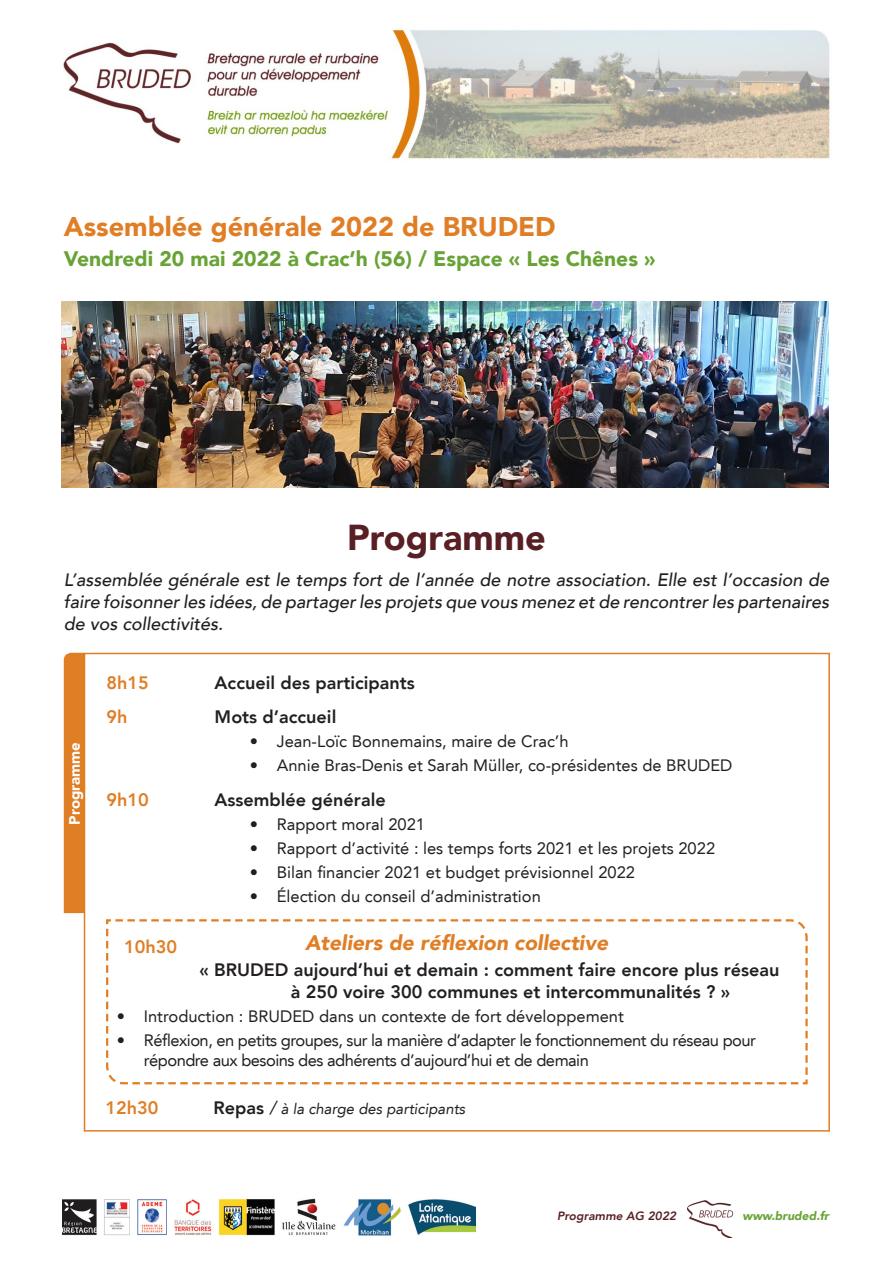
<style>
.page{position:relative;width:893px;height:1263px;background:#fff}
.page>*{position:absolute;margin:0;border:0;box-sizing:border-box;transform-origin:0 0}
.t1{font:900 36px "Avenir LT";color:#581f24}
.t2{font:900 27px "Avenir LT";color:#e07e26}
.t3{font:900 21px "Avenir LT";color:#68a335}
.t4{font:italic 900 21px "Avenir LT";color:#e07e26}
.t5{font:italic 500 18px/21.6px "Avenir LT";color:#231f20;text-align:justify}
.Liste_à_puces{font:800 18px/21.6px "Avenir LT";color:#231f20}
.Heures{font:800 18px "Avenir LT";color:#231f20}
.Heures-2{font:800 18px "Avenir LT";color:#e07e26}
.t6{font:16.5px "Avenir LT";color:#231f20}
.t7{font:16.5px/19.8px "Avenir LT";letter-spacing:-.03em;color:#231f20}
.Heures-3{font:italic 15px "Avenir LT";color:#231f20}
.t8{font:900 15px "Avenir LT";color:#fff}
.t9{font:italic 800 12px "Avenir LT";color:#581f24}
.t10{font:italic 900 12px "Avenir LT";color:#68a335}
.s1{font-weight:800;font-style:normal;font-size:18px}
.s2{font-size:18px}
</style>
<div class="page">
<img style="left:63px;top:1198px;width:412px;height:37px">
<img style="left:687px;top:1200px;width:46px;height:38px">
<div style="left:64px;top:653px;width:20px;height:260px;background:#e07e26"></div>
<div style="left:84px;top:653px;width:746px;height:478px;border:2px solid #e07e26"></div>
<svg style="left:106px;top:919px;width:702px;height:166px"></svg>
<img style="left:62px;top:302px;width:766px;height:186px">
<img style="left:63px;top:29px;width:767px;height:130px">
<p class="t2" style="left:64px;top:210px;width:493px">Assemblée générale 2022 de BRUDED</p>
<p class="t3" style="left:64px;top:246px;width:593px">Vendredi 20 mai 2022 à Crac’h (56) / Espace « Les Chênes »</p>
<p class="t1" style="left:347px;top:516px;width:200px">Programme</p>
<p class="t5" style="left:64px;top:570px;width:767px">L’assemblée générale est le temps fort de l’année de notre association. Elle est l’occasion de faire foisonner les idées, de partager les projets que vous menez et de rencontrer les partenaires de vos collectivités.</p>
<p class="t8" style="left:65px;top:825px;width:84px;rotate:-90deg">Programme</p>
<p class="Heures-2" style="left:107px;top:672px;width:44px">8h15</p>
<p class="Heures" style="left:215px;top:672px;width:202px">Accueil des participants</p>
<p class="Heures-2" style="left:107px;top:706px;width:22px">9h</p>
<p class="Heures" style="left:215px;top:706px;width:123px">Mots d’accueil</p>
<p class="t6" style="left:250px;top:732px;width:320px">• Jean-Loïc Bonnemains, maire de Crac’h</p>
<p class="t6" style="left:250px;top:756px;width:484px">• Annie Bras-Denis et Sarah Müller, co-présidentes de BRUDED</p>
<p class="Heures-2" style="left:107px;top:789px;width:44px">9h10</p>
<p class="Heures" style="left:215px;top:789px;width:172px">Assemblée générale</p>
<p class="t6" style="left:250px;top:814px;width:177px">• Rapport moral 2021</p>
<p class="t6" style="left:250px;top:839px;width:467px">• Rapport d’activité : les temps forts 2021 et les projets 2022</p>
<p class="t6" style="left:250px;top:863px;width:387px">• Bilan financier 2021 et budget prévisionnel 2022</p>
<p class="t6" style="left:250px;top:887px;width:293px">• Élection du conseil d’administration</p>
<p class="t4" style="left:305px;top:930px;width:304px">Ateliers de réflexion collective</p>
<p class="Liste_à_puces" style="left:291px;top:959px;width:490px;text-indent:-91px">« BRUDED aujourd’hui et demain : comment faire encore plus réseau à 250 voire 300 communes et intercommunalités ? »</p>
<p class="t6" style="left:117px;top:1006px;width:509px">• Introduction : BRUDED dans un contexte de fort développement</p>
<p class="t7" style="left:144px;top:1030px;width:614px;text-indent:-27px">• Réflexion, en petits groupes, sur la manière d’adapter le fonctionnement du réseau pour répondre aux besoins des adhérents d’aujourd’hui et de demain</p>
<p class="Heures-2" style="left:124px;top:936px;width:54px">10h30</p>
<p class="Heures-2" style="left:106px;top:1097px;width:54px">12h30</p>
<p class="Heures-3" style="left:214px;top:1100px;width:253px"><span class="s1">Repas</span> <span class="s2">/</span> à la charge des participants</p>
<p class="t9" style="left:557px;top:1208px;width:121px">Programme AG 2022</p>
<p class="t10" style="left:742px;top:1208px;width:88px">www.bruded.fr</p>
</div>
